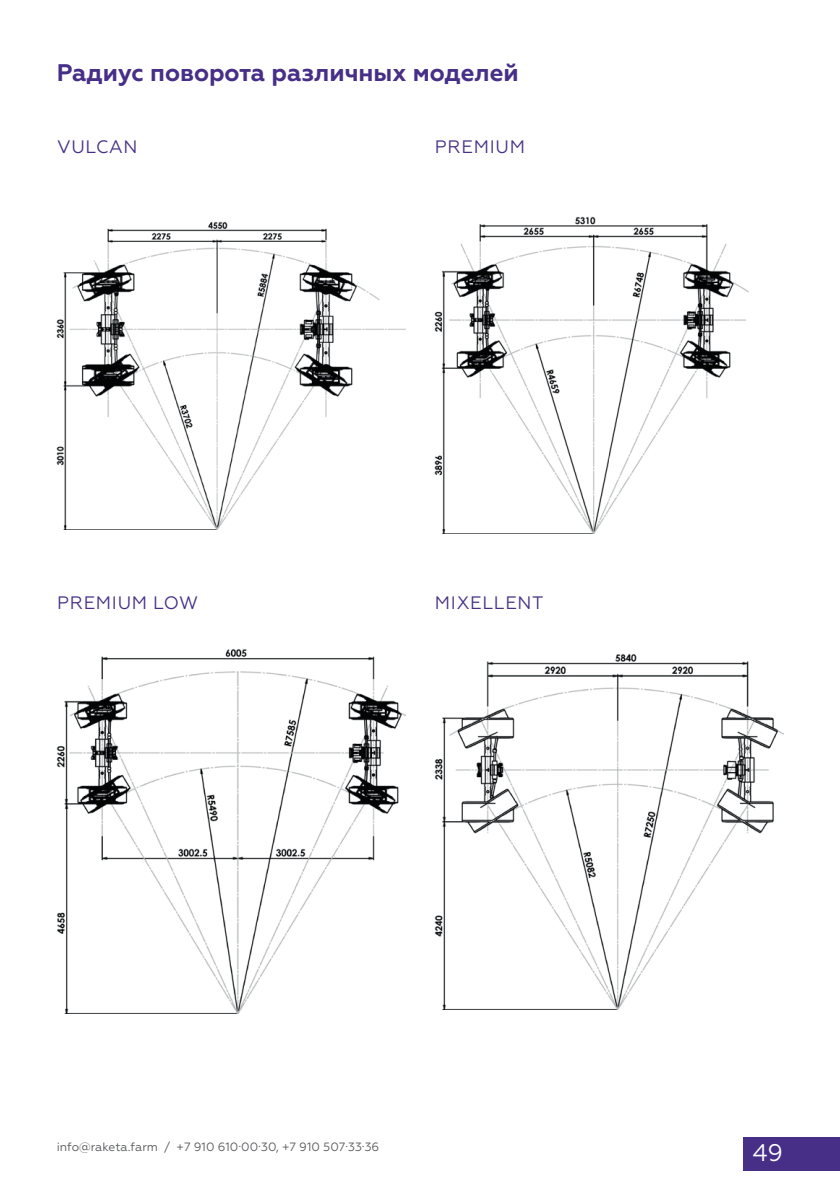
<style>
.page{position:relative;width:840px;height:1191px;background:#fff}
.page>*{position:absolute;margin:0;border:0;box-sizing:border-box;transform-origin:0 0}
.t1{font:700 24px "Geometria";color:#472f87}
.t2{font:24px "Geometria";color:#fff}
.t3{font:18px "Geometria";letter-spacing:.04em;color:#472f87}
.t4{font:12px "Geometria";color:#57585a}
</style>
<div class="page">
<div style="left:742px;top:1137px;width:97px;height:33px;background:#472f87"></div>
<img style="left:57px;top:221px;width:348px;height:308px">
<img style="left:57px;top:649px;width:348px;height:364px">
<img style="left:434px;top:216px;width:315px;height:318px">
<img style="left:434px;top:654px;width:348px;height:355px">
<h1 class="t1" style="left:57px;top:58px;width:463px">Радиус поворота различных моделей</h1>
<h2 class="t3" style="left:57px;top:136px;width:82px">VULCAN</h2>
<h2 class="t3" style="left:57px;top:592px;width:142px">PREMIUM LOW</h2>
<h2 class="t3" style="left:434px;top:136px;width:92px">PREMIUM</h2>
<h2 class="t3" style="left:434px;top:592px;width:110px">MIXELLENT</h2>
<p class="t4" style="left:57px;top:1140px;width:324px">info@raketa.farm / +7 910 610·00·30, +7 910 507·33·36</p>
<h1 class="t2" style="left:752px;top:1139px;width:32px">49</h1>
</div>
